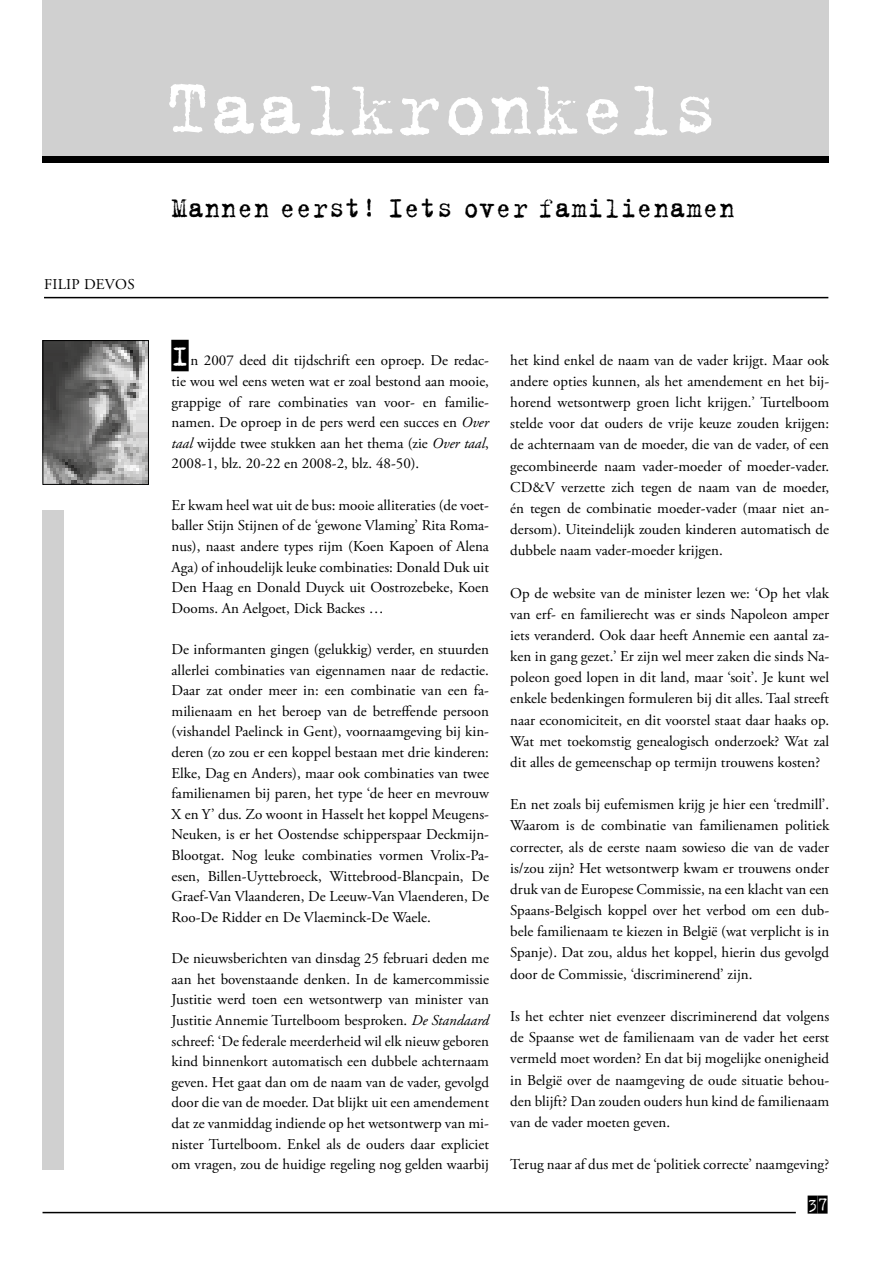
<style>
.page{position:relative;width:893px;height:1263px;background:#fff}
.page>*{position:absolute;margin:0;border:0;box-sizing:border-box;transform-origin:0 0}
.t1{font:84px "Trixie";color:#fff}
.t2{font:31.5px "Trixie";letter-spacing:.03em;color:#000;scale:.9 1}
.t3{font:18px "Trixie Cameo";color:#000}
.t4{font:15px/20.5px "Adobe Garamond Pro";color:#000;text-align:justify}
.s1{font-family:"Trixie Cameo";font-size:31.5px}
.s2{font-style:italic}
</style>
<div class="page">
<hr style="left:43px;top:1212px;width:753px;height:1px;background:#000">
<div style="left:43px;top:0;width:786px;height:162px;background:#d0d0d0"></div>
<div style="left:43px;top:156px;width:786px;height:6px;background:#000"></div>
<div style="left:43px;top:510px;width:21px;height:659px;background:#d0d0d0"></div>
<hr style="left:44px;top:297px;width:784px;height:1px;background:#000">
<img style="left:45px;top:342px;width:102px;height:141px">
<div style="left:43px;top:340px;width:106px;height:145px;border:1px solid #000"></div>
<p class="t4" style="left:44px;top:274px;width:92px">FILIP DEVOS</p>
<h1 class="t1" style="left:164px;top:53px;width:556px">Taalkronkels</h1>
<h2 class="t2" style="left:172px;top:187px;width:627px">Mannen eerst! Iets over familienamen</h2>
<p class="t4" style="left:172px;top:351px;width:319px"><span class="s1">I</span>n 2007 deed dit tijdschrift een oproep. De redac&shy;tie wou wel eens weten wat er zoal bestond aan mooie, grappige of rare combinaties van voor- en familie&shy;namen. De oproep in de pers werd een succes en <span class="s2">Over taal</span> wijdde twee stukken aan het thema (zie <span class="s2">Over taal</span>, 2008-1, blz. 20-22 en 2008-2, blz. 48-50).</p>
<p class="t4" style="left:172px;top:495px;width:319px">Er kwam heel wat uit de bus: mooie alliteraties (de voet&shy;baller Stijn Stijnen of de ‘gewone Vlaming’ Rita Roma&shy;nus), naast andere types rijm (Koen Kapoen of Alena Aga) of inhoudelijk leuke combinaties: Donald Duk uit Den Haag en Donald Duyck uit Oostrozebeke, Koen Dooms. An Aelgoet, Dick Backes …</p>
<p class="t4" style="left:172px;top:639px;width:319px">De informanten gingen (gelukkig) verder, en stuurden allerlei combinaties van eigennamen naar de redactie.<br>Daar zat onder meer in: een combinatie van een fa&shy;milienaam en het beroep van de betreffende persoon (vishandel Paelinck in Gent), voornaamgeving bij kin&shy;deren (zo zou er een koppel bestaan met drie kinderen:<br>Elke, Dag en Anders), maar ook combinaties van twee familienamen bij paren, het type ‘de heer en mevrouw X en Y’ dus. Zo woont in Hasselt het koppel Meugens-Neuken, is er het Oostendse schipperspaar Deckmijn-Blootgat. Nog leuke combinaties vormen Vrolix-Pa&shy;esen, Billen-Uyttebroeck, Wittebrood-Blancpain, De Graef-Van Vlaanderen, De Leeuw-Van Vlaenderen, De Roo-De Ridder en De Vlaeminck-De Waele.</p>
<p class="t4" style="left:172px;top:949px;width:319px">De nieuwsberichten van dinsdag 25 februari deden me aan het bovenstaande denken. In de kamercommissie Justitie werd toen een wetsontwerp van minister van Justitie Annemie Turtelboom besproken. <span class="s2">De Standaard </span>schreef: ‘De federale meerderheid wil elk nieuw geboren kind binnenkort automatisch een dubbele achternaam geven. Het gaat dan om de naam van de vader, gevolgd door die van de moeder. Dat blijkt uit een amendement dat ze vanmiddag indiende op het wetsontwerp van mi&shy;nister Turtelboom. Enkel als de ouders daar expliciet om vragen, zou de huidige regeling nog gelden waarbij</p>
<p class="t4" style="left:510px;top:350px;width:320px;line-height:21.1px">het kind enkel de naam van de vader krijgt. Maar ook andere opties kunnen, als het amendement en het bij&shy;horend wetsontwerp groen licht krijgen.’ Turtelboom stelde voor dat ouders de vrije keuze zouden krijgen: de achternaam van de moeder, die van de vader, of een gecombineerde naam vader-moeder of moeder-vader.<br>CD&amp;V verzette zich tegen de naam van de moeder, én tegen de combinatie moeder-vader (maar niet an&shy;dersom). Uiteindelijk zouden kinderen automatisch de dubbele naam vader-moeder krijgen.</p>
<p class="t4" style="left:510px;top:583px;width:320px;line-height:21.1px">Op de website van de minister lezen we: ‘Op het vlak van erf- en familierecht was er sinds Napoleon amper iets veranderd. Ook daar heeft Annemie een aantal za&shy;ken in gang gezet.’ Er zijn wel meer zaken die sinds Na&shy;poleon goed lopen in dit land, maar ‘soit’. Je kunt wel enkele bedenkingen formuleren bij dit alles. Taal streeft naar economiciteit, en dit voorstel staat daar haaks op.<br>Wat met toekomstig genealogisch onderzoek? Wat zal dit alles de gemeenschap op termijn trouwens kosten?</p>
<p class="t4" style="left:510px;top:794px;width:320px;line-height:21.1px">En net zoals bij eufemismen krijg je hier een ‘tredmill’.<br>Waarom is de combinatie van familienamen politiek correcter, als de eerste naam sowieso die van de vader is/zou zijn? Het wetsontwerp kwam er trouwens onder druk van de Europese Commissie, na een klacht van een Spaans-Belgisch koppel over het verbod om een dub&shy;bele familienaam te kiezen in België (wat verplicht is in Spanje). Dat zou, aldus het koppel, hierin dus gevolgd door de Commissie, ‘discriminerend’ zijn.</p>
<p class="t4" style="left:510px;top:1006px;width:320px;line-height:21.1px">Is het echter niet evenzeer discriminerend dat volgens de Spaanse wet de familienaam van de vader het eerst vermeld moet worden? En dat bij mogelijke onenigheid in België over de naamgeving de oude situatie behou&shy;den blijft? Dan zouden ouders hun kind de familienaam van de vader moeten geven.</p>
<p class="t4" style="left:510px;top:1155px;width:320px">Terug naar af dus met de ‘politiek correcte’ naamgeving?</p>
<p class="t3" style="left:808px;top:1195px;width:21px">37</p>
</div>
